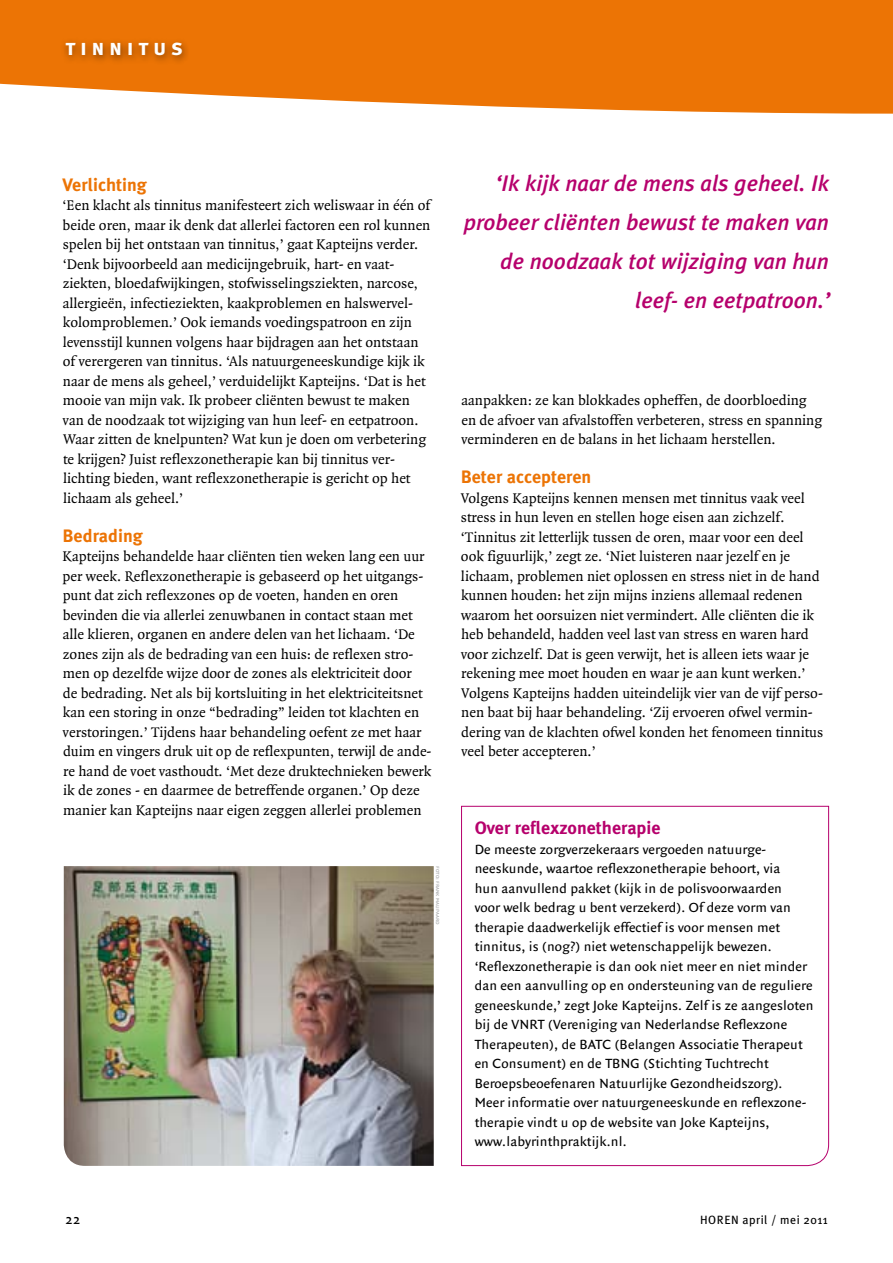
<style>
.page{position:relative;width:893px;height:1263px;background:#fff}
.page>*{position:absolute;margin:0;border:0;box-sizing:border-box;transform-origin:0 0}
.t1{font:italic 500 22.5px/39px "Meta Plus";color:#b6006c;text-align:right}
.t2{font:22.5px "Meta Plus Bold Caps";color:#fff}
.t3{font:700 18px "Meta Plus";color:#ec7405}
.t4{font:700 18px "Meta Plus";color:#b6006c}
.t5{font:15px/19.5px "Quadraat";color:#000}
.t6{font:15px "Quadraat Sans";color:#000}
.t7{font:14.25px/19.5px "Quadraat Sans";letter-spacing:.01em;color:#000}
.t8{font:12px "Meta Plus";letter-spacing:.04em;color:#000}
.t9{font:6px "Quadraat Sans Small Caps";color:#9c9e9f}
</style>
<div class="page">
<svg style="left:0;top:0;width:893px;height:114px;background:#ed821e"></svg>
<div style="left:59px;top:37px;width:132px;height:28px;background:#000;opacity:.5"></div>
<svg style="left:461px;top:805px;width:368px;height:361px"></svg>
<img style="left:64px;top:866px;width:370px;height:300px">
<h1 class="t2" style="left:65px;top:34px;width:119px">tinnitus</h1>
<p class="t3" style="left:63px;top:174px;width:86px">Verlichting</p>
<p class="t5" style="left:63px;top:196px;width:369px">‘Een klacht als tinnitus manifesteert zich weliswaar in één of beide oren, maar ik denk dat allerlei factoren een rol kunnen spelen bij het ontstaan van tinnitus,’ gaat Kapteijns verder. ‘Denk bijvoorbeeld aan medicijngebruik, hart- en vaat&shy;ziekten, bloedafwijkingen, stofwisselingsziekten, narcose, allergieën, infectieziekten, kaakproblemen en halswervel&shy;kolomproblemen.’ Ook iemands voedingspatroon en zijn levensstijl kunnen volgens haar bijdragen aan het ontstaan of verergeren van tinnitus. ‘Als natuurgeneeskundige kijk ik naar de mens als geheel,’ verduidelijkt Kapteijns. ‘Dat is het mooie van mijn vak. Ik probeer cliënten bewust te maken van de noodzaak tot wijziging van hun leef- en eetpatroon.<br>Waar zitten de knelpunten? Wat kun je doen om verbetering te krijgen? Juist reflexzonetherapie kan bij tinnitus ver&shy;lichting bieden, want reflexzonetherapie is gericht op het lichaam als geheel.’</p>
<p class="t3" style="left:63px;top:525px;width:82px">Bedrading</p>
<p class="t5" style="left:63px;top:547px;width:370px">Kapteijns behandelde haar cliënten tien weken lang een uur per week. Reflexzonetherapie is gebaseerd op het uitgangs&shy;punt dat zich reflexzones op de voeten, handen en oren bevinden die via allerlei zenuwbanen in contact staan met alle klieren, organen en andere delen van het lichaam. ‘De zones zijn als de bedrading van een huis: de reflexen stro&shy;men op dezelfde wijze door de zones als elektriciteit door<br>de bedrading. Net als bij kortsluiting in het elektriciteitsnet kan een storing in onze “bedrading” leiden tot klachten en verstoringen.’ Tijdens haar behandeling oefent ze met haar duim en vingers druk uit op de reflexpunten, terwijl de ande&shy;re hand de voet vasthoudt. ‘Met deze druktechnieken bewerk ik de zones - en daarmee de betreffende organen.’ Op deze manier kan Kapteijns naar eigen zeggen allerlei problemen</p>
<p class="t9" style="left:441px;top:866px;width:60px;rotate:90deg">foto: frank malipaard</p>
<h1 class="t1" style="left:464px;top:163px;width:368px">‘Ik kijk naar de mens als geheel. Ik probeer cliënten bewust te maken van de noodzaak tot wijziging van hun leef- en eetpatroon.’</h1>
<p class="t5" style="left:461px;top:391px;width:362px">aanpakken: ze kan blokkades opheffen, de doorbloeding en de afvoer van afvalstoffen verbeteren, stress en spanning verminderen en de balans in het lichaam herstellen.</p>
<p class="t3" style="left:461px;top:466px;width:132px">Beter accepteren</p>
<p class="t5" style="left:461px;top:488px;width:364px">Volgens Kapteijns kennen mensen met tinnitus vaak veel stress in hun leven en stellen hoge eisen aan zichzelf. ‘Tinnitus zit letterlijk tussen de oren, maar voor een deel ook figuurlijk,’ zegt ze. ‘Niet luisteren naar jezelf en je lichaam, problemen niet oplossen en stress niet in de hand kunnen houden: het zijn mijns inziens allemaal redenen waarom het oorsuizen niet vermindert. Alle cliënten die ik heb behandeld, hadden veel last van stress en waren hard voor zichzelf. Dat is geen verwijt, het is alleen iets waar je rekening mee moet houden en waar je aan kunt werken.’ Volgens Kapteijns hadden uiteindelijk vier van de vijf perso&shy;nen baat bij haar behandeling. ‘Zij ervoeren ofwel vermin&shy;dering van de klachten ofwel konden het fenomeen tinnitus veel beter accepteren.’</p>
<p class="t4" style="left:475px;top:817px;width:187px">Over reflexzonetherapie</p>
<p class="t7" style="left:475px;top:839px;width:340px">De meeste zorgverzekeraars vergoeden natuurge&shy;neeskunde, waartoe reflexzonetherapie behoort, via<br>hun aanvullend pakket (kijk in de polisvoorwaarden<br>voor welk bedrag u bent verzekerd). Of deze vorm van therapie daadwerkelijk effectief is voor mensen met tinnitus, is (nog?) niet wetenschappelijk bewezen. ‘Reflexzonetherapie is dan ook niet meer en niet minder dan een aanvulling op en ondersteuning van de reguliere geneeskunde,’ zegt Joke Kapteijns. Zelf is ze aangesloten bij de VNRT (Vereniging van Nederlandse Reflexzone Therapeuten), de BATC (Belangen Associatie Therapeut en Consument) en de TBNG (Stichting Tuchtrecht Beroepsbeoefenaren Natuurlijke Gezondheidszorg).<br>Meer informatie over natuurgeneeskunde en reflexzone&shy;therapie vindt u op de website van Joke Kapteijns, www.labyrinthpraktijk.nl.</p>
<p class="t6" style="left:65px;top:1211px;width:16px">22</p>
<p class="t8" style="left:700px;top:1213px;width:129px">HOREN april / mei 2011</p>
</div>
